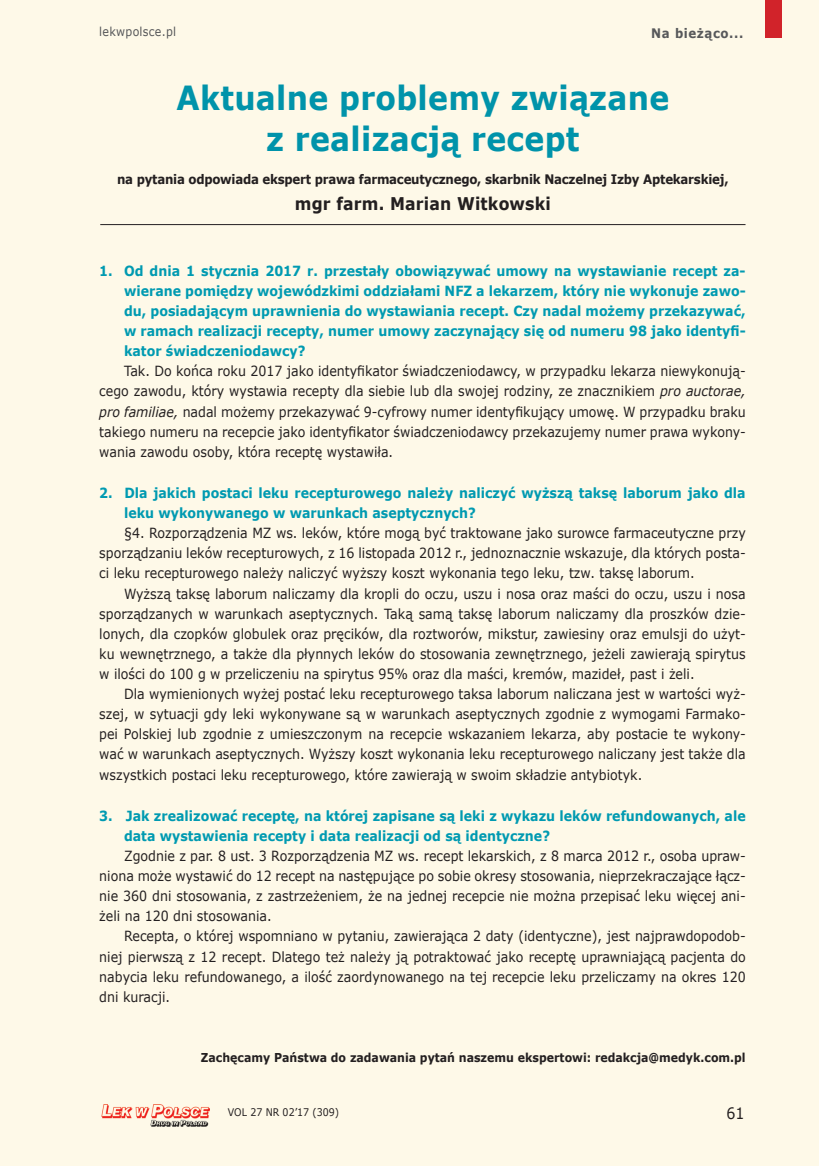
<style>
.page{position:relative;width:819px;height:1166px;background:#fef9e8}
.page>*{position:absolute;margin:0;border:0;box-sizing:border-box;transform-origin:0 0}
.t1{font:700 33.25px/40.2px "Verdana";letter-spacing:.01em;color:#0093aa;text-align:center;scale:.9 1}
.t2{font:700 17.5px "Verdana";letter-spacing:.01em;color:#231f20;scale:.9 1}
.t3{font:15.75px "Verdana";color:#231f20;scale:.9 1}
.t4{font:14px/20.1px "Verdana";color:#231f20;text-align:justify;scale:.9 1}
.t5{font:700 14px/20.1px "Verdana";color:#009ab1;scale:.9 1}
.t6{font:700 13.12px "Verdana";letter-spacing:-.02em;color:#231f20;scale:.9 1}
.t7{font:700 13.12px "Verdana";letter-spacing:.05em;color:#57585a;scale:.9 1}
.t8{font:700 12.25px "Verdana";color:#231f20;scale:.9 1}
.t9{font:12.25px "Verdana";letter-spacing:.025em;color:#57585a;scale:.9 1}
.t10{font:10.5px "Verdana";color:#231f20;scale:.9 1}
.s1{font-style:italic}
</style>
<div class="page">
<img style="left:101px;top:1104px;width:109px;height:22px">
<div style="left:764px;top:0;width:17px;height:38px;background:#d1232a"></div>
<hr style="left:100px;top:224px;width:645px;height:1px;background:#231f20">
<p class="t9" style="left:99px;top:23px;width:87px">lekwpolsce.pl</p>
<p class="t7" style="left:651px;top:24px;width:104px">Na bieżąco...</p>
<h1 class="t1" style="left:176px;top:77px;width:549px">Aktualne problemy związane z realizacją recept</h1>
<p class="t6" style="left:117px;top:170px;width:681px">na pytania odpowiada ekspert prawa farmaceutycznego, skarbnik Naczelnej Izby Aptekarskiej,</p>
<p class="t2" style="left:295px;top:192px;width:286px">mgr farm. Marian Witkowski</p>
<p class="t5" style="left:124px;top:260px;width:692px;text-align:justify;text-indent:-25px">1. Od dnia 1 stycznia 2017 r. przestały obowiązywać umowy na wystawianie recept za&shy;wierane pomiędzy wojewódzkimi oddziałami NFZ a lekarzem, który nie wykonuje zawo&shy;du, posiadającym uprawnienia do wystawiania recept. Czy nadal możemy przekazywać, w ramach realizacji recepty, numer umowy zaczynający się od numeru 98 jako identyfi&shy;kator świadczeniodawcy?</p>
<p class="t4" style="left:99px;top:361px;width:719px;text-indent:25px">Tak. Do końca roku 2017 jako identyfikator świadczeniodawcy, w przypadku lekarza niewykonują&shy;cego zawodu, który wystawia recepty dla siebie lub dla swojej rodziny, ze znacznikiem <span class="s1">pro auctorae, pro familiae,</span> nadal możemy przekazywać 9-cyfrowy numer identyfikujący umowę. W przypadku braku takiego numeru na recepcie jako identyfikator świadczeniodawcy przekazujemy numer prawa wykony&shy;wania zawodu osoby, która receptę wystawiła.</p>
<p class="t5" style="left:124px;top:482px;width:692px;text-indent:-25px">2. Dla jakich postaci leku recepturowego należy naliczyć wyższą taksę laborum jako dla leku wykonywanego w warunkach aseptycznych?</p>
<p class="t4" style="left:99px;top:523px;width:719px;text-indent:25px">§4. Rozporządzenia MZ ws. leków, które mogą być traktowane jako surowce farmaceutyczne przy sporządzaniu leków recepturowych, z 16 listopada 2012 r., jednoznacznie wskazuje, dla których posta&shy;ci leku recepturowego należy naliczyć wyższy koszt wykonania tego leku, tzw. taksę laborum.</p>
<p class="t4" style="left:99px;top:583px;width:719px;text-indent:25px">Wyższą taksę laborum naliczamy dla kropli do oczu, uszu i nosa oraz maści do oczu, uszu i nosa sporządzanych w warunkach aseptycznych. Taką samą taksę laborum naliczamy dla proszków dzie&shy;lonych, dla czopków globulek oraz pręcików, dla roztworów, mikstur, zawiesiny oraz emulsji do użyt&shy;ku wewnętrznego, a także dla płynnych leków do stosowania zewnętrznego, jeżeli zawierają spirytus w ilości do 100 g w przeliczeniu na spirytus 95% oraz dla maści, kremów, mazideł, past i żeli.</p>
<p class="t4" style="left:99px;top:684px;width:719px;text-indent:25px">Dla wymienionych wyżej postać leku recepturowego taksa laborum naliczana jest w wartości wyż&shy;szej, w sytuacji gdy leki wykonywane są w warunkach aseptycznych zgodnie z wymogami Farmako&shy;pei Polskiej lub zgodnie z umieszczonym na recepcie wskazaniem lekarza, aby postacie te wykony&shy;wać w warunkach aseptycznych. Wyższy koszt wykonania leku recepturowego naliczany jest także dla wszystkich postaci leku recepturowego, które zawierają w swoim składzie antybiotyk.</p>
<p class="t5" style="left:124px;top:805px;width:692px;text-indent:-25px">3. Jak zrealizować receptę, na której zapisane są leki z wykazu leków refundowanych, ale data wystawienia recepty i data realizacji od są identyczne?</p>
<p class="t4" style="left:99px;top:846px;width:719px;text-indent:25px">Zgodnie z par. 8 ust. 3 Rozporządzenia MZ ws. recept lekarskich, z 8 marca 2012 r., osoba upraw&shy;niona może wystawić do 12 recept na następujące po sobie okresy stosowania, nieprzekraczające łącz&shy;nie 360 dni stosowania, z zastrzeżeniem, że na jednej recepcie nie można przepisać leku więcej ani&shy;żeli na 120 dni stosowania.</p>
<p class="t4" style="left:99px;top:926px;width:719px;text-indent:25px">Recepta, o której wspomniano w pytaniu, zawierająca 2 daty (identyczne), jest najprawdopodob&shy;niej pierwszą z 12 recept. Dlatego też należy ją potraktować jako receptę uprawniającą pacjenta do nabycia leku refundowanego, a ilość zaordynowanego na tej recepcie leku przeliczamy na okres 120 dni kuracji.</p>
<p class="t8" style="left:201px;top:1049px;width:606px">Zachęcamy Państwa do zadawania pytań naszemu ekspertowi: redakcja@medyk.com.pl</p>
<p class="t10" style="left:228px;top:1105px;width:125px">VOL 27 NR 02’17 (309)</p>
<p class="t3" style="left:726px;top:1102px;width:22px">61</p>
</div>
